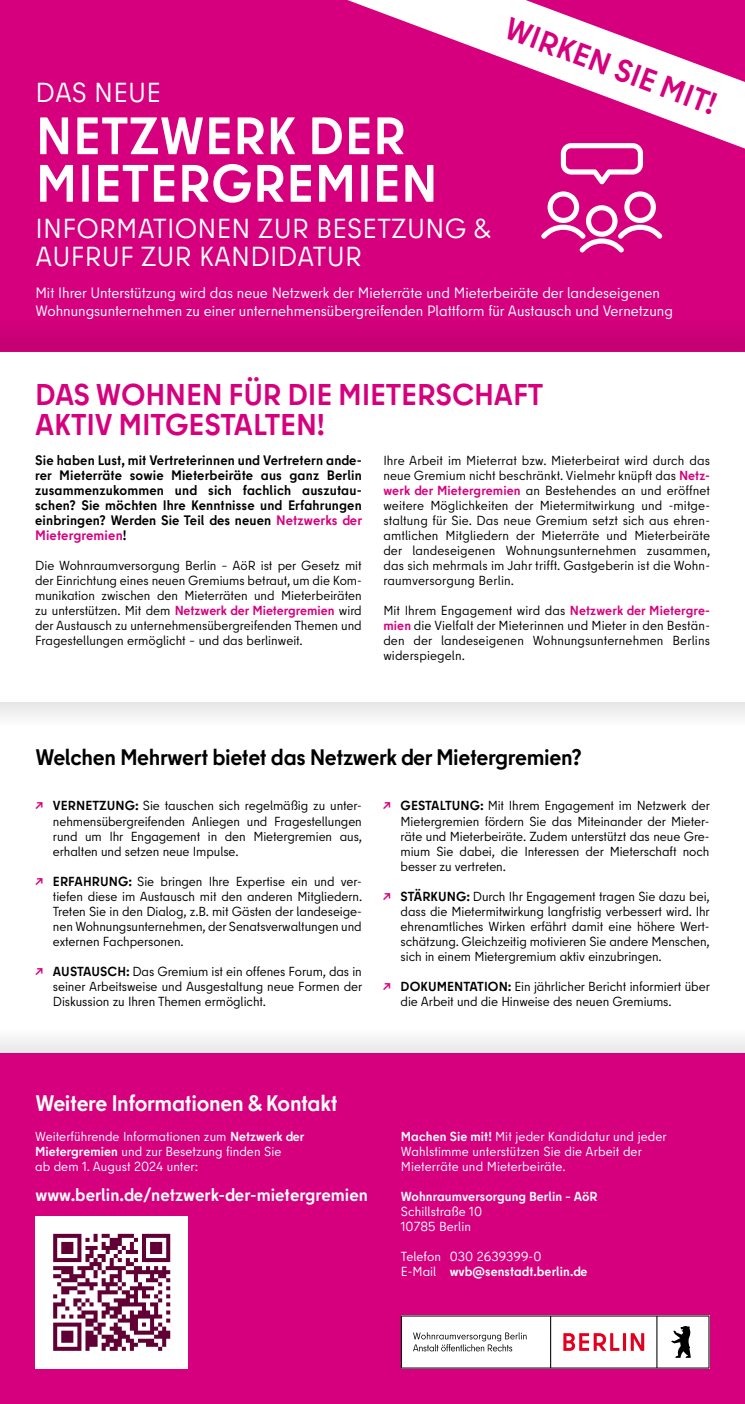
<style>
.page{position:relative;width:745px;height:1404px;background:#fff}
.page>*{position:absolute;margin:0;border:0;box-sizing:border-box;transform-origin:0 0}
.H1_weiss___in_den_Farbflächen{font:700 52.5px "Berlin Type";letter-spacing:.01em;color:#fff}
.H1_weiss___in_den_Farbflächen-2{font:700 31.25px "Berlin Type";color:#d6007e}
.H2_bunt__etwas_kleiner{font:700 30px "Berlin Type";letter-spacing:-.005em;color:#d6007e}
.H1_weiss___in_den_Farbflächen-3{font:27.5px/27.5px "Berlin Type";letter-spacing:.01em;color:#fff}
.H3_black___18{font:700 22.5px "Berlin Type";letter-spacing:-.015em;color:#000}
.H3_black___18-2{font:700 22.5px "Berlin Type";letter-spacing:-.015em;color:#fff}
.H5___wie_H4___14{font:700 17.75px "Berlin Type";color:#fff}
.H1_weiss___in_den_Farbflächen-4{font:15px/17.5px "Berlin Type";color:#fff}
.Fließtext___10_5{font:700 13.75px/15px "Berlin Type";letter-spacing:.01em;color:#000;text-align:justify}
.Fließtext___Liste_magenta___10_5{font:13.12px/15px "Berlin Type";letter-spacing:-.005em;color:#000;text-align:justify}
.Fließtext___10_5-2{font:13.12px/15px "Berlin Type";letter-spacing:.01em;color:#000;text-align:justify}
.Fließtext_lbdg____10_5{font:13.12px/15px "Berlin Type";letter-spacing:.005em;color:#fff}
.Fließtext___10_5-3{font:13.12px/15px "Berlin Type";letter-spacing:.005em;color:#fff}
.Fließtext_lbdg____10_5-2{font:700 13.12px "Berlin Type";letter-spacing:.005em;color:#fff}
.s1{color:#d6007e}
.s2{font-weight:700;color:#d6007e}
.s3{font-weight:700;font-size:13.75px;color:#d6007e}
.s4{font-weight:700}
.s5{font-weight:400}
</style>
<div class="page">
<div style="left:0;top:0;width:744px;height:351px;background:#d6007e"></div>
<svg style="left:347px;top:0;width:397px;height:148px"></svg>
<svg style="left:560px;top:143px;width:82px;height:42px"></svg>
<svg style="left:541px;top:191px;width:121px;height:62px"></svg>
<div style="left:0;top:1052px;width:744px;height:351px;background:#d6007e"></div>
<svg style="left:400px;top:1315px;width:309px;height:53px;background:#e8dee0"></svg>
<div style="left:35px;top:1215px;width:153px;height:153px;background:#fff"></div>
<svg style="left:53px;top:1233px;width:117px;height:117px"></svg>
<div style="left:0;top:702px;width:744px;height:35px;background:linear-gradient(to right,#f6f6f6,#f6f6f6)"></div>
<div style="left:0;top:303px;width:744px;height:48px;background:linear-gradient(to right,#ce0079,#ce0079)"></div>
<div style="left:0;top:1017px;width:744px;height:35px;background:linear-gradient(to right,#f7f7f7,#f7f7f7)"></div>
<p class="H1_weiss___in_den_Farbflächen-2" style="left:514px;top:7px;width:224px;rotate:21deg">WIRKEN SIE MIT!</p>
<p class="H1_weiss___in_den_Farbflächen-3" style="left:36px;top:78px;width:127px">DAS NEUE</p>
<p class="H1_weiss___in_den_Farbflächen" style="left:36px;top:102px;width:371px">NETZWERK DER</p>
<p class="H1_weiss___in_den_Farbflächen" style="left:36px;top:150px;width:403px">MIETERGREMIEN</p>
<p class="H1_weiss___in_den_Farbflächen-3" style="left:36px;top:215px;width:457px">INFORMATIONEN ZUR BESETZUNG &amp;<br>AUFRUF ZUR KANDIDATUR</p>
<p class="H1_weiss___in_den_Farbflächen-4" style="left:35px;top:284px;width:638px">Mit Ihrer Unterstützung wird das neue Netzwerk der Mieterräte und Mieterbeiräte der landeseigenen<br>Wohnungsunternehmen zu einer unternehmensübergreifenden Plattform für Austausch und Vernetzung</p>
<p class="H2_bunt__etwas_kleiner" style="left:35px;top:375px;width:509px">DAS WOHNEN FÜR DIE MIETERSCHAFT</p>
<p class="H2_bunt__etwas_kleiner" style="left:35px;top:405px;width:291px">AKTIV MITGESTALTEN!</p>
<p class="Fließtext___10_5" style="left:35px;top:453px;width:328px">Sie haben Lust, mit Vertreterinnen und Vertretern ande&shy;rer Mieterräte sowie Mieterbeiräte aus ganz Berlin zusammenzukommen und sich fachlich auszutau&shy;schen? Sie möchten Ihre Kenntnisse und Erfahrungen einbringen? Werden Sie Teil des neuen <span class="s1">Netzwerks der Mietergremien</span>!</p>
<p class="Fließtext___10_5-2" style="left:35px;top:558px;width:328px">Die Wohnraumversorgung Berlin – AöR ist per Gesetz mit der Einrichtung eines neuen Gremiums betraut, um die Kom&shy;munikation zwischen den Mieterräten und Mieterbeiräten zu unterstützen. Mit dem <span class="s2">Netzwerk der Mietergremien</span> wird der Austausch zu unternehmensübergreifenden Themen und Fragestellungen ermöglicht – und das berlinweit.</p>
<p class="Fließtext___10_5-2" style="left:383px;top:453px;width:328px">Ihre Arbeit im Mieterrat bzw. Mieterbeirat wird durch das neue Gremium nicht beschränkt. Vielmehr knüpft das <span class="s2">Netz&shy;werk der Mietergremien</span> an Bestehendes an und eröffnet weitere Möglichkeiten der Mietermitwirkung und -mitge&shy;staltung für Sie. Das neue Gremium setzt sich aus ehren&shy;amtlichen Mitgliedern der Mieterräte und Mieterbeiräte der landeseigenen Wohnungsunternehmen zusammen, das sich mehrmals im Jahr trifft. Gastgeberin ist die Wohn&shy;raumversorgung Berlin.</p>
<p class="Fließtext___10_5-2" style="left:383px;top:603px;width:328px">Mit Ihrem Engagement wird das <span class="s2">Netzwerk der Mietergre&shy;mien</span> die Vielfalt der Mieterinnen und Mieter in den Bestän&shy;den der landeseigenen Wohnungsunternehmen Berlins widerspiegeln.</p>
<h2 class="H3_black___18" style="left:35px;top:743px;width:547px">Welchen Mehrwert bietet das Netzwerk der Mietergremien?</h2>
<h2 class="Fließtext___Liste_magenta___10_5" style="left:400px;top:798px;width:310px;text-indent:-18px"><span class="s3">↗</span> <span class="s4">GESTALTUNG:</span> Mit Ihrem Engagement im Netzwerk der Mietergremien fördern Sie das Miteinander der Mieter&shy;räte und Mieterbeiräte. Zudem unterstützt das neue Gre&shy;mium Sie dabei, die Interessen der Mieterschaft noch besser zu vertreten.</h2>
<h2 class="Fließtext___Liste_magenta___10_5" style="left:400px;top:888px;width:310px;text-indent:-18px"><span class="s3">↗</span> <span class="s4">STÄRKUNG:</span> Durch Ihr Engagement tragen Sie dazu bei, dass die Mietermitwirkung langfristig verbessert wird. Ihr ehrenamtliches Wirken erfährt damit eine höhere Wert&shy;schätzung. Gleichzeitig motivieren Sie andere Menschen, sich in einem Mietergremium aktiv einzubringen.</h2>
<h2 class="Fließtext___Liste_magenta___10_5" style="left:400px;top:978px;width:310px;text-indent:-18px"><span class="s3">↗</span> <span class="s4">DOKUMENTATION:</span> Ein jährlicher Bericht informiert über die Arbeit und die Hinweise des neuen Gremiums.</h2>
<h2 class="Fließtext___Liste_magenta___10_5" style="left:53px;top:798px;width:310px;text-indent:-18px"><span class="s3">↗</span> <span class="s4">VERNETZUNG:</span> Sie tauschen sich regelmäßig zu unter&shy;nehmensübergreifenden Anliegen und Fragestellungen rund um Ihr Engagement in den Mietergremien aus, erhalten und setzen neue Impulse.</h2>
<h2 class="Fließtext___Liste_magenta___10_5" style="left:53px;top:873px;width:310px;text-indent:-18px"><span class="s3">↗</span> <span class="s4">ERFAHRUNG:</span> Sie bringen Ihre Expertise ein und ver&shy;tiefen diese im Austausch mit den anderen Mitgliedern.<br>Treten Sie in den Dialog, z.B. mit Gästen der landeseige&shy;nen Wohnungsunternehmen, der Senatsverwaltungen und externen Fachpersonen.</h2>
<h2 class="Fließtext___Liste_magenta___10_5" style="left:53px;top:963px;width:310px;text-indent:-18px"><span class="s3">↗</span> <span class="s4">AUSTAUSCH:</span> Das Gremium ist ein offenes Forum, das in seiner Arbeitsweise und Ausgestaltung neue Formen der Diskussion zu Ihren Themen ermöglicht.</h2>
<h2 class="H3_black___18-2" style="left:35px;top:1088px;width:303px">Weitere Informationen &amp; Kontakt</h2>
<p class="Fließtext___10_5-3" style="left:35px;top:1128px;width:270px">Weiterführende Informationen zum <span class="s4">Netzwerk der<br>Mietergremien</span> und zur Besetzung finden Sie<br>ab dem 1. August 2024 unter:</p>
<h2 class="H5___wie_H4___14" style="left:35px;top:1182px;width:334px">www.berlin.de/netzwerk-der-mietergremien</h2>
<h2 class="Fließtext_lbdg____10_5" style="left:400px;top:1128px;width:267px"><span class="s4">Machen Sie mit!</span> Mit jeder Kandidatur und jeder<br>Wahlstimme unterstützen Sie die Arbeit der<br>Mieterräte und Mieterbeiräte.</h2>
<h2 class="Fließtext_lbdg____10_5-2" style="left:400px;top:1187px;width:198px">Wohnraumversorgung Berlin – AöR</h2>
<h2 class="Fließtext_lbdg____10_5" style="left:400px;top:1203px;width:83px">Schillstraße 10</h2>
<h2 class="Fließtext_lbdg____10_5" style="left:400px;top:1218px;width:72px">10785 Berlin</h2>
<h2 class="Fließtext_lbdg____10_5" style="left:400px;top:1248px;width:142px">Telefon 030 2639399-0</h2>
<h2 class="Fließtext_lbdg____10_5-2" style="left:400px;top:1262px;width:188px"><span class="s5">E-Mail</span> wvb@senstadt.berlin.de</h2>
</div>
